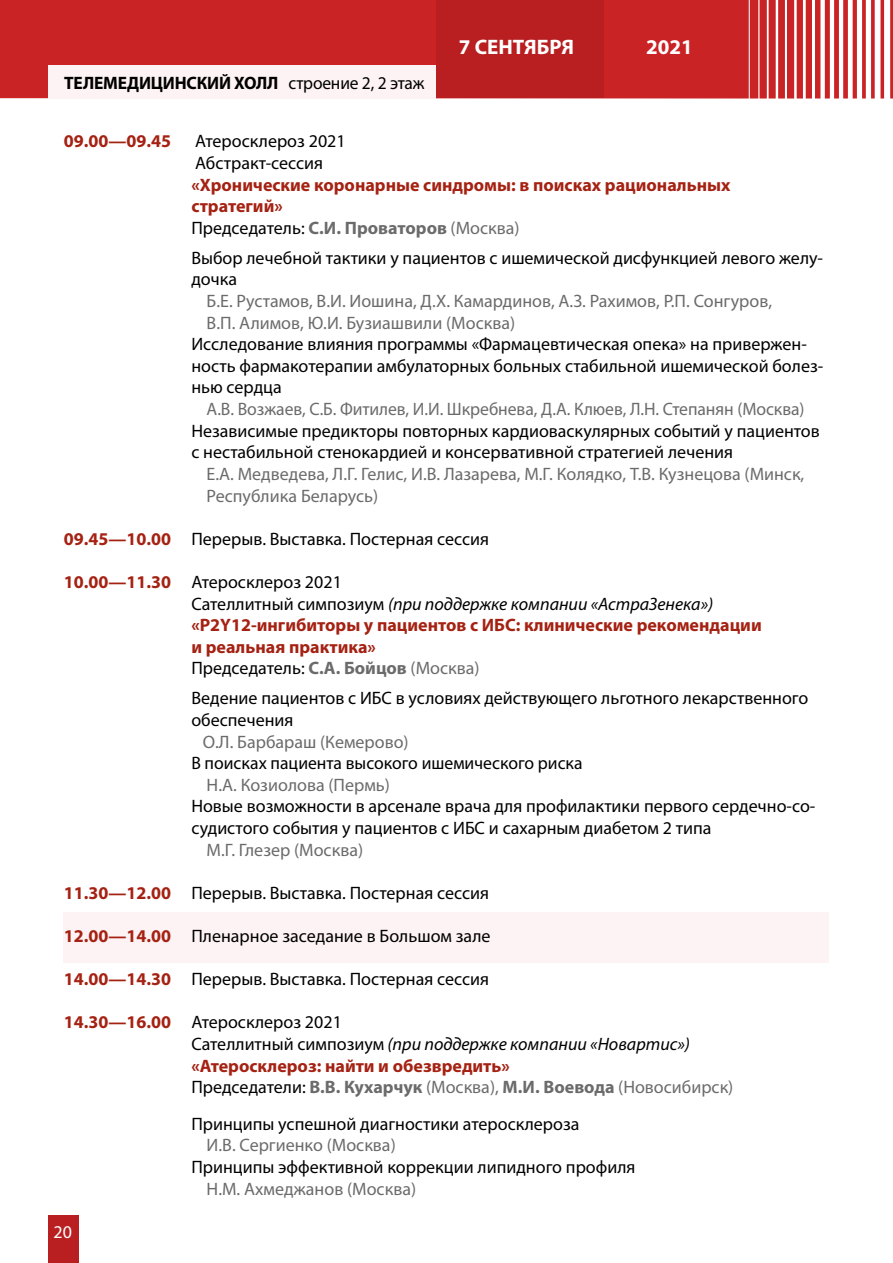
<style>
.page{position:relative;width:893px;height:1263px;background:#fff}
.page>*{position:absolute;margin:0;border:0;box-sizing:border-box;transform-origin:0 0}
.t1{font:700 21px "Myriad Pro";color:#fff}
.t2{font:18px/21.6px "Myriad Pro";color:#000}
.t3{font:18px/21.6px "Myriad Pro";color:#6b6b6b}
.t4{font:700 18px/21.6px "Myriad Pro";color:#a52213}
.t5{font:700 18px "Myriad Pro";letter-spacing:-.01em;color:#000}
.t6{font:18px "Myriad Pro";color:#fff}
.s1{font-weight:400}
.s2{font-weight:400;color:#000}
.s3{color:#6b6b6b}
.s4{font-weight:400;color:#6b6b6b}
.s5{font-weight:700;color:#a52213}
.s6{font-weight:400;font-style:italic;color:#000}
.s7{font-style:italic}
.s8{font-weight:700;color:#6b6b6b}
</style>
<div class="page">
<svg style="left:0;top:0;width:893px;height:99px;background:#cf3a3c"></svg>
<div style="left:436px;top:0;width:168px;height:98px;background:#b91f21"></div>
<div style="left:48px;top:66px;width:388px;height:33px;background:#fdf3f4"></div>
<div style="left:48px;top:1215px;width:30px;height:48px;background:#b91f21"></div>
<div style="left:64px;top:912px;width:765px;height:50px;background:#fdf3f4"></div>
<p class="t5" style="left:64px;top:71px;width:362px">ТЕЛЕМЕДИЦИНСКИЙ ХОЛЛ <span class="s1">строение 2, 2 этаж</span></p>
<p class="t1" style="left:459px;top:33px;width:117px">7 СЕНТЯБРЯ</p>
<p class="t1" style="left:646px;top:33px;width:48px">2021</p>
<p class="t4" style="left:64px;top:130px;width:109px">09.00—09.45</p>
<p class="t2" style="left:195px;top:130px;width:152px">Атеросклероз 2021<br>Абстракт-сессия</p>
<p class="t4" style="left:191px;top:173px;width:541px">«Хронические коронарные синдромы: в поисках рациональных стратегий»<br><span class="s2">Председатель:</span> <span class="s3">С.И. Проваторов</span> <span class="s4">(Москва)</span></p>
<p class="t2" style="left:191px;top:247px;width:633px">Выбор лечебной тактики у пациентов с ишемической дисфункцией левого желу&shy;дочка</p>
<p class="t3" style="left:207px;top:290px;width:567px">Б.Е. Рустамов, В.И. Иошина, Д.Х. Камардинов, А.З. Рахимов, Р.П. Сонгуров,<br>В.П. Алимов, Ю.И. Бузиашвили (Москва)</p>
<p class="t2" style="left:191px;top:333px;width:633px">Исследование влияния программы «Фармацевтическая опека» на привержен&shy;ность фармакотерапии амбулаторных больных стабильной ишемической болез&shy;нью сердца</p>
<p class="t3" style="left:207px;top:398px;width:599px">А.В. Возжаев, С.Б. Фитилев, И.И. Шкребнева, Д.А. Клюев, Л.Н. Степанян (Москва)</p>
<p class="t2" style="left:191px;top:420px;width:630px">Независимые предикторы повторных кардиоваскулярных событий у пациентов с нестабильной стенокардией и консервативной стратегией лечения</p>
<p class="t3" style="left:207px;top:463px;width:599px">Е.А. Медведева, Л.Г. Гелис, И.В. Лазарева, М.Г. Колядко, Т.В. Кузнецова (Минск,<br>Республика Беларусь)</p>
<p class="t2" style="left:64px;top:528px;width:427px"><span class="s5">09.45—10.00</span> Перерыв. Выставка. Постерная сессия</p>
<p class="t4" style="left:191px;top:570px;width:572px;text-indent:-128px">10.00—11.30 <span class="s2">Атеросклероз 2021<br>Сателлитный симпозиум</span> <span class="s6">(при поддержке компании «АстраЗенека») </span>«P2Y12-ингибиторы у пациентов с ИБС: клинические рекомендации и реальная практика»<br><span class="s2">Председатель:</span> <span class="s3">С.А. Бойцов</span> <span class="s4">(Москва)</span></p>
<p class="t2" style="left:191px;top:687px;width:618px">Ведение пациентов с ИБС в условиях действующего льготного лекарственного обеспечения</p>
<p class="t3" style="left:203px;top:730px;width:207px">О.Л. Барбараш (Кемерово)</p>
<p class="t2" style="left:191px;top:752px;width:393px">В поисках пациента высокого ишемического риска</p>
<p class="t3" style="left:207px;top:774px;width:185px">Н.А. Козиолова (Пермь)</p>
<p class="t2" style="left:191px;top:795px;width:626px">Новые возможности в арсенале врача для профилактики первого сердечно-со&shy;судистого события у пациентов с ИБС и сахарным диабетом 2 типа</p>
<p class="t3" style="left:207px;top:838px;width:158px">М.Г. Глезер (Москва)</p>
<p class="t2" style="left:64px;top:882px;width:427px"><span class="s5">11.30—12.00</span> Перерыв. Выставка. Постерная сессия</p>
<p class="t2" style="left:64px;top:925px;width:428px"><span class="s5">12.00—14.00</span> Пленарное заседание в Большом зале</p>
<p class="t2" style="left:64px;top:968px;width:427px"><span class="s5">14.00—14.30</span> Перерыв. Выставка. Постерная сессия</p>
<p class="t2" style="left:191px;top:1011px;width:544px;text-indent:-128px"><span class="s5">14.30—16.00</span> Атеросклероз 2021<br>Сателлитный симпозиум <span class="s7">(при поддержке компании «Новартис») </span><span class="s5">«Атеросклероз: найти и обезвредить»<br></span>Председатели: <span class="s8">В.В. Кухарчук</span> <span class="s3">(Москва),</span> <span class="s8">М.И. Воевода</span> <span class="s3">(Новосибирск)</span></p>
<p class="t2" style="left:191px;top:1113px;width:390px">Принципы успешной диагностики атеросклероза</p>
<p class="t3" style="left:207px;top:1134px;width:191px">И.В. Сергиенко (Москва)</p>
<p class="t2" style="left:191px;top:1156px;width:446px">Принципы эффективной коррекции липидного профиля</p>
<p class="t3" style="left:207px;top:1177px;width:211px">Н.М. Ахмеджанов (Москва)</p>
<p class="t6" style="left:54px;top:1220px;width:20px">20</p>
</div>
